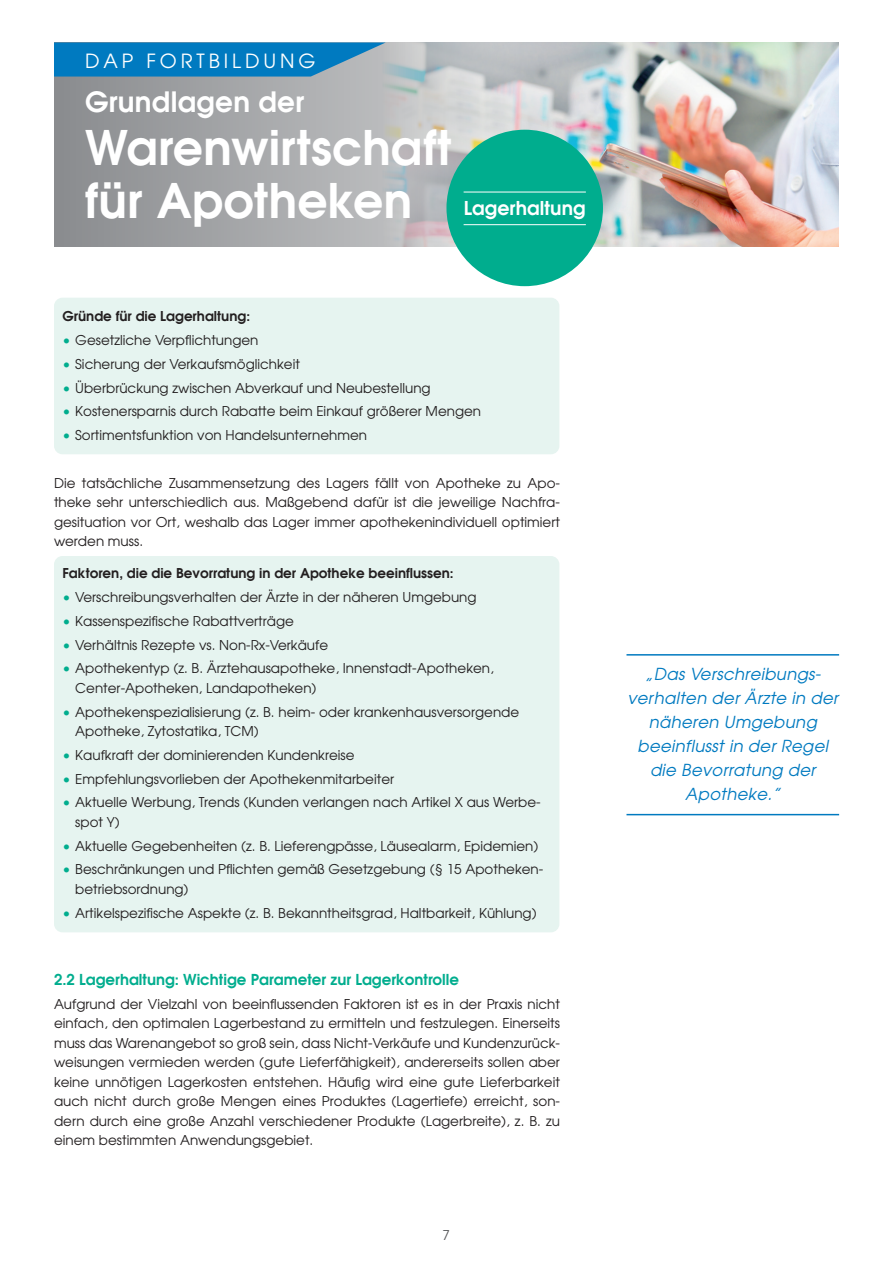
<style>
.page{position:relative;width:893px;height:1263px;background:#fff}
.page>*{position:absolute;margin:0;border:0;box-sizing:border-box;transform-origin:0 0}
.t1{font:600 47.4px/52.9px "Avant Garde";letter-spacing:.005em;color:#fff}
.t2{font:600 27.9px "Avant Garde";letter-spacing:.01em;color:#fff}
.t3{font:19.5px "Avant Garde";letter-spacing:.2em;color:#fff}
.t4{font:600 18.9px "Avant Garde";letter-spacing:.005em;color:#fff}
.t5{font:italic 16.5px/24px "Avant Garde";letter-spacing:.02em;color:#007ac0;text-align:center}
.t6{font:600 15px "Avant Garde";color:#00ad8e}
.t7{font:13.5px/19.5px "Avant Garde";color:#231f20}
.t8{font:600 13.5px "Avant Garde";color:#231f20}
.t9{font:13.5px "Avant Garde";color:#57585a}
.s1{color:#00ad8e}
</style>
<div class="page">
<svg style="left:54px;top:77px;width:329px;height:170px;background:#a1a3a5"></svg>
<img style="left:383px;top:43px;width:456px;height:204px">
<svg style="left:54px;top:43px;width:332px;height:34px;background:#1681be"></svg>
<div style="left:54px;top:298px;width:505px;height:156px;background:#e6f4f0;border-radius:9px"></div>
<div style="left:54px;top:556px;width:505px;height:376px;background:#e6f4f0;border-radius:9px"></div>
<hr style="left:626px;top:654px;width:213px;height:2px;background:#007ac0">
<hr style="left:626px;top:814px;width:213px;height:1px;background:#007ac0">
<div style="left:446px;top:130px;width:157px;height:156px;background:#00ad8e;border-radius:50%"></div>
<hr style="left:464px;top:192px;width:122px;height:1px;background:#fff">
<hr style="left:464px;top:224px;width:122px;height:1px;background:#fff">
<h3 class="t3" style="left:85px;top:48px;width:232px">DAP FORTBILDUNG</h3>
<h2 class="t2" style="left:85px;top:84px;width:221px">Grundlagen der</h2>
<h1 class="t1" style="left:85px;top:121px;width:368px">Warenwirtschaft für Apotheken</h1>
<h3 class="t4" style="left:464px;top:196px;width:124px">Lagerhaltung</h3>
<p class="t8" style="left:63px;top:308px;width:189px">Gründe für die Lagerhaltung:</p>
<p class="t7" style="left:63px;top:330px;width:198px"><span class="s1">•</span> Gesetzliche Verpflichtungen</p>
<p class="t7" style="left:63px;top:354px;width:239px"><span class="s1">•</span> Sicherung der Verkaufsmöglichkeit</p>
<p class="t7" style="left:63px;top:378px;width:370px"><span class="s1">•</span> Überbrückung zwischen Abverkauf und Neubestellung</p>
<p class="t7" style="left:63px;top:401px;width:420px"><span class="s1">•</span> Kostenersparnis durch Rabatte beim Einkauf größerer Mengen</p>
<p class="t7" style="left:63px;top:425px;width:306px"><span class="s1">•</span> Sortimentsfunktion von Handelsunternehmen</p>
<p class="t7" style="left:54px;top:473px;width:508px;text-align:justify">Die tatsächliche Zusammensetzung des Lagers fällt von Apotheke zu Apo&shy;theke sehr unterschiedlich aus. Maßgebend dafür ist die jeweilige Nachfra&shy;gesituation vor Ort, weshalb das Lager immer apothekenindividuell optimiert werden muss.</p>
<p class="t8" style="left:63px;top:565px;width:393px">Faktoren, die die Bevorratung in der Apotheke beeinflussen:</p>
<p class="t7" style="left:63px;top:587px;width:416px"><span class="s1">•</span> Verschreibungsverhalten der Ärzte in der näheren Umgebung</p>
<p class="t7" style="left:63px;top:611px;width:233px"><span class="s1">•</span> Kassenspezifische Rabattverträge</p>
<p class="t7" style="left:63px;top:635px;width:267px"><span class="s1">•</span> Verhältnis Rezepte vs. Non-Rx-Verkäufe</p>
<p class="t7" style="left:75px;top:658px;width:420px;text-indent:-13px"><span class="s1">•</span> Apothekentyp (z. B. Ärztehausapotheke, Innenstadt-Apotheken,<br>Center-Apotheken, Landapotheken)</p>
<p class="t7" style="left:75px;top:702px;width:445px;text-indent:-13px"><span class="s1">•</span> Apothekenspezialisierung (z. B. heim- oder krankenhausversorgende<br>Apotheke, Zytostatika, TCM)</p>
<p class="t7" style="left:63px;top:745px;width:293px"><span class="s1">•</span> Kaufkraft der dominierenden Kundenkreise</p>
<p class="t7" style="left:63px;top:769px;width:333px"><span class="s1">•</span> Empfehlungsvorlieben der Apothekenmitarbeiter</p>
<p class="t7" style="left:75px;top:792px;width:467px;text-indent:-13px"><span class="s1">•</span> Aktuelle Werbung, Trends (Kunden verlangen nach Artikel X aus Werbe&shy;spot Y)</p>
<p class="t7" style="left:63px;top:836px;width:477px"><span class="s1">•</span> Aktuelle Gegebenheiten (z. B. Lieferengpässe, Läusealarm, Epidemien)</p>
<p class="t7" style="left:75px;top:859px;width:470px;text-indent:-13px"><span class="s1">•</span> Beschränkungen und Pflichten gemäß Gesetzgebung (§ 15 Apotheken&shy;betriebsordnung)</p>
<p class="t7" style="left:63px;top:903px;width:476px"><span class="s1">•</span> Artikelspezifische Aspekte (z. B. Bekanntheitsgrad, Haltbarkeit, Kühlung)</p>
<p class="t6" style="left:54px;top:969px;width:406px">2.2 Lagerhaltung: Wichtige Parameter zur Lagerkontrolle</p>
<p class="t7" style="left:54px;top:994px;width:508px;text-align:justify">Aufgrund der Vielzahl von beeinflussenden Faktoren ist es in der Praxis nicht einfach, den optimalen Lagerbestand zu ermitteln und festzulegen. Einerseits muss das Warenangebot so groß sein, dass Nicht-Verkäufe und Kundenzurück&shy;weisungen vermieden werden (gute Lieferfähigkeit), andererseits sollen aber keine unnötigen Lagerkosten entstehen. Häufig wird eine gute Lieferbarkeit auch nicht durch große Mengen eines Produktes (Lagertiefe) erreicht, son&shy;dern durch eine große Anzahl verschiedener Produkte (Lagerbreite), z. B. zu einem bestimmten Anwendungsgebiet.</p>
<p class="t9" style="left:443px;top:1226px;width:9px">7</p>
<p class="t5" style="left:627px;top:662px;width:212px">„Das Verschreibungs&shy;verhalten der Ärzte in der näheren Umgebung beeinflusst in der Regel die Bevorratung der<br>Apotheke.”</p>
</div>
